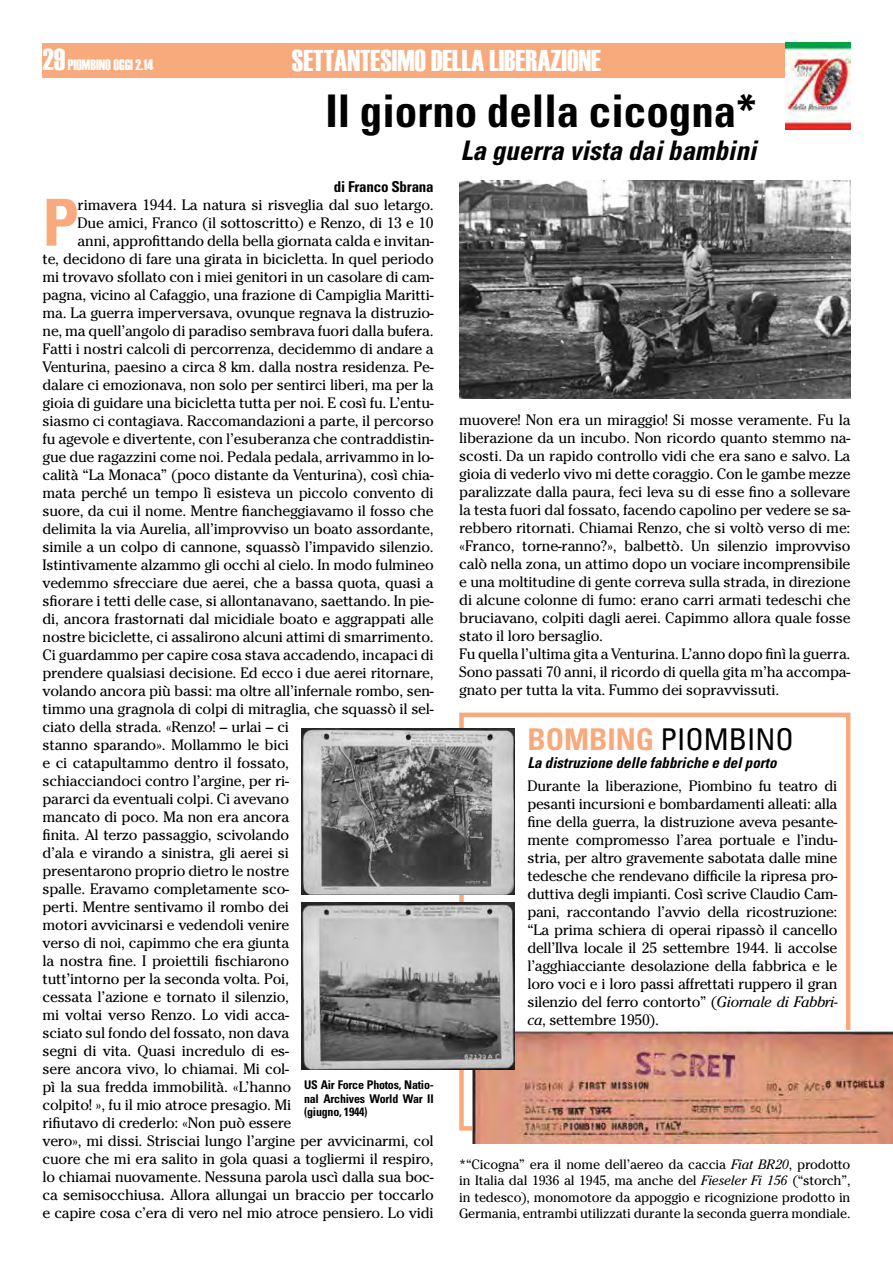
<style>
.page{position:relative;width:893px;height:1263px;background:#fff}
.page>*{position:absolute;margin:0;border:0;box-sizing:border-box;transform-origin:0 0}
.t1{font:700 condensed 64.8px "Univers";color:#f9aa7c}
.t2{font:700 condensed 45px "Univers";color:#000}
.t3{font:30px "Haettenschweiler";color:#fff}
.t4{font:condensed 30px "Univers";color:#000}
.t5{font:italic 700 condensed 27px "Univers";color:#000}
.t6{font:15px/18px "Cheltenham";letter-spacing:-.015em;color:#000}
.t7{font:italic 700 condensed 15px "Univers";color:#000}
.t8{font:15px "Haettenschweiler";color:#fff}
.t9{font:700 condensed 15px "Univers";letter-spacing:-.015em;color:#000}
.t10{font:13.5px/16.5px "Cheltenham";letter-spacing:-.015em;color:#000;text-align:justify}
.t11{font:700 condensed 12px/13.5px "Univers";letter-spacing:-.02em;color:#000;text-align:justify}
.s1{font-size:30px}
.s2{font-weight:700;color:#f9aa7c}
.s3{font-style:italic}
</style>
<div class="page">
<div style="left:43px;top:43px;width:807px;height:34px;background:#f9aa7c"></div>
<img style="left:786px;top:43px;width:64px;height:87px">
<img style="left:459px;top:181px;width:391px;height:217px">
<div style="left:459px;top:712px;width:391px;height:418px;border:4px solid #f9aa7c"></div>
<img style="left:472px;top:1030px;width:421px;height:113px">
<img style="left:302px;top:729px;width:213px;height:166px">
<img style="left:302px;top:903px;width:213px;height:166px">
<p class="t8" style="left:43px;top:56px;width:113px"><span class="s1">29</span> PIOMBINO OGGI 2.14</p>
<h3 class="t3" style="left:292px;top:43px;width:311px">SETTANTESIMO DELLA LIBERAZIONE</h3>
<h2 class="t2" style="left:325px;top:84px;width:433px">Il giorno della cicogna*</h2>
<h3 class="t5" style="left:461px;top:134px;width:297px">La guerra vista dai bambini</h3>
<p class="t9" style="left:334px;top:177px;width:101px">di Franco Sbrana</p>
<h1 class="t1" style="left:43px;top:183px;width:38px">P</h1>
<p class="t6" style="left:78px;top:196px;width:358px">rimavera 1944. La natura si risveglia dal suo letargo.</p>
<p class="t6" style="left:78px;top:214px;width:358px">Due amici, Franco (il sottoscritto) e Renzo, di 13 e 10</p>
<p class="t6" style="left:78px;top:232px;width:358px">anni, approfittando della bella giornata calda e invitan-</p>
<p class="t6" style="left:43px;top:250px;width:393px">te, decidono di fare una girata in bicicletta. In quel periodo</p>
<p class="t6" style="left:43px;top:268px;width:393px">mi trovavo sfollato con i miei genitori in un casolare di cam-</p>
<p class="t6" style="left:43px;top:286px;width:393px">pagna, vicino al Cafaggio, una frazione di Campiglia Maritti-</p>
<p class="t6" style="left:43px;top:304px;width:393px">ma. La guerra imperversava, ovunque regnava la distruzio-</p>
<p class="t6" style="left:43px;top:322px;width:393px">ne, ma quell’angolo di paradiso sembrava fuori dalla bufera.</p>
<p class="t6" style="left:43px;top:340px;width:393px">Fatti i nostri calcoli di percorrenza, decidemmo di andare a</p>
<p class="t6" style="left:43px;top:358px;width:393px">Venturina, paesino a circa 8 km. dalla nostra residenza. Pe-</p>
<p class="t6" style="left:43px;top:376px;width:393px">dalare ci emozionava, non solo per sentirci liberi, ma per la</p>
<p class="t6" style="left:43px;top:394px;width:393px">gioia di guidare una bicicletta tutta per noi. E così fu. L’entu-</p>
<p class="t6" style="left:43px;top:412px;width:393px">siasmo ci contagiava. Raccomandazioni a parte, il percorso</p>
<p class="t6" style="left:43px;top:430px;width:393px">fu agevole e divertente, con l’esuberanza che contraddistin-</p>
<p class="t6" style="left:43px;top:448px;width:393px">gue due ragazzini come noi. Pedala pedala, arrivammo in lo-</p>
<p class="t6" style="left:43px;top:466px;width:393px">calità “La Monaca” (poco distante da Venturina), così chia-</p>
<p class="t6" style="left:43px;top:484px;width:393px">mata perché un tempo lì esisteva un piccolo convento di</p>
<p class="t6" style="left:43px;top:502px;width:393px">suore, da cui il nome. Mentre fiancheggiavamo il fosso che</p>
<p class="t6" style="left:43px;top:520px;width:393px">delimita la via Aurelia, all’improvviso un boato assordante,</p>
<p class="t6" style="left:43px;top:538px;width:393px">simile a un colpo di cannone, squassò l’impavido silenzio.</p>
<p class="t6" style="left:43px;top:556px;width:393px">Istintivamente alzammo gli occhi al cielo. In modo fulmineo</p>
<p class="t6" style="left:43px;top:574px;width:393px">vedemmo sfrecciare due aerei, che a bassa quota, quasi a</p>
<p class="t6" style="left:43px;top:592px;width:393px">sfiorare i tetti delle case, si allontanavano, saettando. In pie-</p>
<p class="t6" style="left:43px;top:610px;width:393px">di, ancora frastornati dal micidiale boato e aggrappati alle</p>
<p class="t6" style="left:43px;top:628px;width:393px">nostre biciclette, ci assalirono alcuni attimi di smarrimento.</p>
<p class="t6" style="left:43px;top:646px;width:393px">Ci guardammo per capire cosa stava accadendo, incapaci di</p>
<p class="t6" style="left:43px;top:664px;width:393px">prendere qualsiasi decisione. Ed ecco i due aerei ritornare,</p>
<p class="t6" style="left:43px;top:682px;width:393px">volando ancora più bassi: ma oltre all’infernale rombo, sen-</p>
<p class="t6" style="left:43px;top:700px;width:393px">timmo una gragnola di colpi di mitraglia, che squassò il sel-</p>
<p class="t6" style="left:43px;top:718px;width:248px">ciato della strada. «Renzo! – urlai – ci</p>
<p class="t6" style="left:43px;top:736px;width:248px">stanno sparando». Mollammo le bici</p>
<p class="t6" style="left:43px;top:754px;width:248px">e ci catapultammo dentro il fossato,</p>
<p class="t6" style="left:43px;top:772px;width:248px">schiacciandoci contro l’argine, per ri-</p>
<p class="t6" style="left:43px;top:790px;width:248px">pararci da eventuali colpi. Ci avevano</p>
<p class="t6" style="left:43px;top:808px;width:248px">mancato di poco. Ma non era ancora</p>
<p class="t6" style="left:43px;top:826px;width:248px">finita. Al terzo passaggio, scivolando</p>
<p class="t6" style="left:43px;top:844px;width:248px">d’ala e virando a sinistra, gli aerei si</p>
<p class="t6" style="left:43px;top:862px;width:248px">presentarono proprio dietro le nostre</p>
<p class="t6" style="left:43px;top:880px;width:248px">spalle. Eravamo completamente sco-</p>
<p class="t6" style="left:43px;top:898px;width:248px">perti. Mentre sentivamo il rombo dei</p>
<p class="t6" style="left:43px;top:916px;width:248px">motori avvicinarsi e vedendoli venire</p>
<p class="t6" style="left:43px;top:934px;width:248px">verso di noi, capimmo che era giunta</p>
<p class="t6" style="left:43px;top:952px;width:248px">la nostra fine. I proiettili fischiarono</p>
<p class="t6" style="left:43px;top:970px;width:248px">tutt’intorno per la seconda volta. Poi,</p>
<p class="t6" style="left:43px;top:988px;width:248px">cessata l’azione e tornato il silenzio,</p>
<p class="t6" style="left:43px;top:1006px;width:248px">mi voltai verso Renzo. Lo vidi acca-</p>
<p class="t6" style="left:43px;top:1024px;width:248px">sciato sul fondo del fossato, non dava</p>
<p class="t6" style="left:43px;top:1042px;width:248px">segni di vita. Quasi incredulo di es-</p>
<p class="t6" style="left:43px;top:1060px;width:248px">sere ancora vivo, lo chiamai. Mi col-</p>
<p class="t6" style="left:43px;top:1078px;width:250px">pì la sua fredda immobilità. «L’hanno</p>
<p class="t6" style="left:43px;top:1096px;width:250px">colpito! », fu il mio atroce presagio. Mi</p>
<p class="t6" style="left:43px;top:1114px;width:250px">rifiutavo di crederlo: «Non può essere</p>
<p class="t6" style="left:43px;top:1132px;width:393px">vero», mi dissi. Strisciai lungo l’argine per avvicinarmi, col</p>
<p class="t6" style="left:43px;top:1150px;width:393px">cuore che mi era salito in gola quasi a togliermi il respiro,</p>
<p class="t6" style="left:43px;top:1168px;width:393px">lo chiamai nuovamente. Nessuna parola uscì dalla sua boc-</p>
<p class="t6" style="left:43px;top:1186px;width:393px">ca semisocchiusa. Allora allungai un braccio per toccarlo</p>
<p class="t6" style="left:43px;top:1204px;width:393px">e capire cosa c’era di vero nel mio atroce pensiero. Lo vidi</p>
<p class="t11" style="left:304px;top:1078px;width:131px">US Air Force Photos, Natio&shy;nal Archives World War II (giugno, 1944)</p>
<p class="t6" style="left:459px;top:411px;width:393px">muovere! Non era un miraggio! Si mosse veramente. Fu la liberazione da un incubo. Non ricordo quanto stemmo na&shy;scosti. Da un rapido controllo vidi che era sano e salvo. La gioia di vederlo vivo mi dette coraggio. Con le gambe mezze paralizzate dalla paura, feci leva su di esse fino a sollevare la testa fuori dal fossato, facendo capolino per vedere se sa&shy;rebbero ritornati. Chiamai Renzo, che si voltò verso di me: «Franco, torne-ranno?», balbettò. Un silenzio improvviso calò nella zona, un attimo dopo un vociare incomprensibile e una moltitudine di gente correva sulla strada, in direzione di alcune colonne di fumo: erano carri armati tedeschi che bruciavano, colpiti dagli aerei. Capimmo allora quale fosse stato il loro bersaglio.<br>Fu quella l’ultima gita a Venturina. L’anno dopo finì la guerra.<br>Sono passati 70 anni, il ricordo di quella gita m’ha accompa&shy;gnato per tutta la vita. Fummo dei sopravvissuti.</p>
<h3 class="t4" style="left:527px;top:720px;width:167px"><span class="s2">BOMBING</span> PIOMBINO</h3>
<p class="t7" style="left:527px;top:753px;width:251px">La distruzione delle fabbriche e del porto</p>
<p class="t6" style="left:527px;top:776px;width:312px;text-align:justify">Durante la liberazione, Piombino fu teatro di pesanti incursioni e bombardamenti alleati: alla fine della guerra, la distruzione aveva pesante&shy;mente compromesso l’area portuale e l’indu&shy;stria, per altro gravemente sabotata dalle mine tedesche che rendevano difficile la ripresa pro&shy;duttiva degli impianti. Così scrive Claudio Cam&shy;pani, raccontando l’avvio della ricostruzione: “La prima schiera di operai ripassò il cancello dell’Ilva locale il 25 settembre 1944. li accolse l’agghiacciante desolazione della fabbrica e le loro voci e i loro passi affrettati ruppero il gran silenzio del ferro contorto” (<span class="s3">Giornale di Fabbri&shy;ca</span>, settembre 1950).</p>
<p class="t10" style="left:459px;top:1156px;width:393px">*“Cicogna” era il nome dell’aereo da caccia <span class="s3">Fiat BR20</span>, prodotto in Italia dal 1936 al 1945, ma anche del <span class="s3">Fieseler Fi 156</span> (“storch”, in tedesco), monomotore da appoggio e ricognizione prodotto in Germania, entrambi utilizzati durante la seconda guerra mondiale.</p>
</div>
